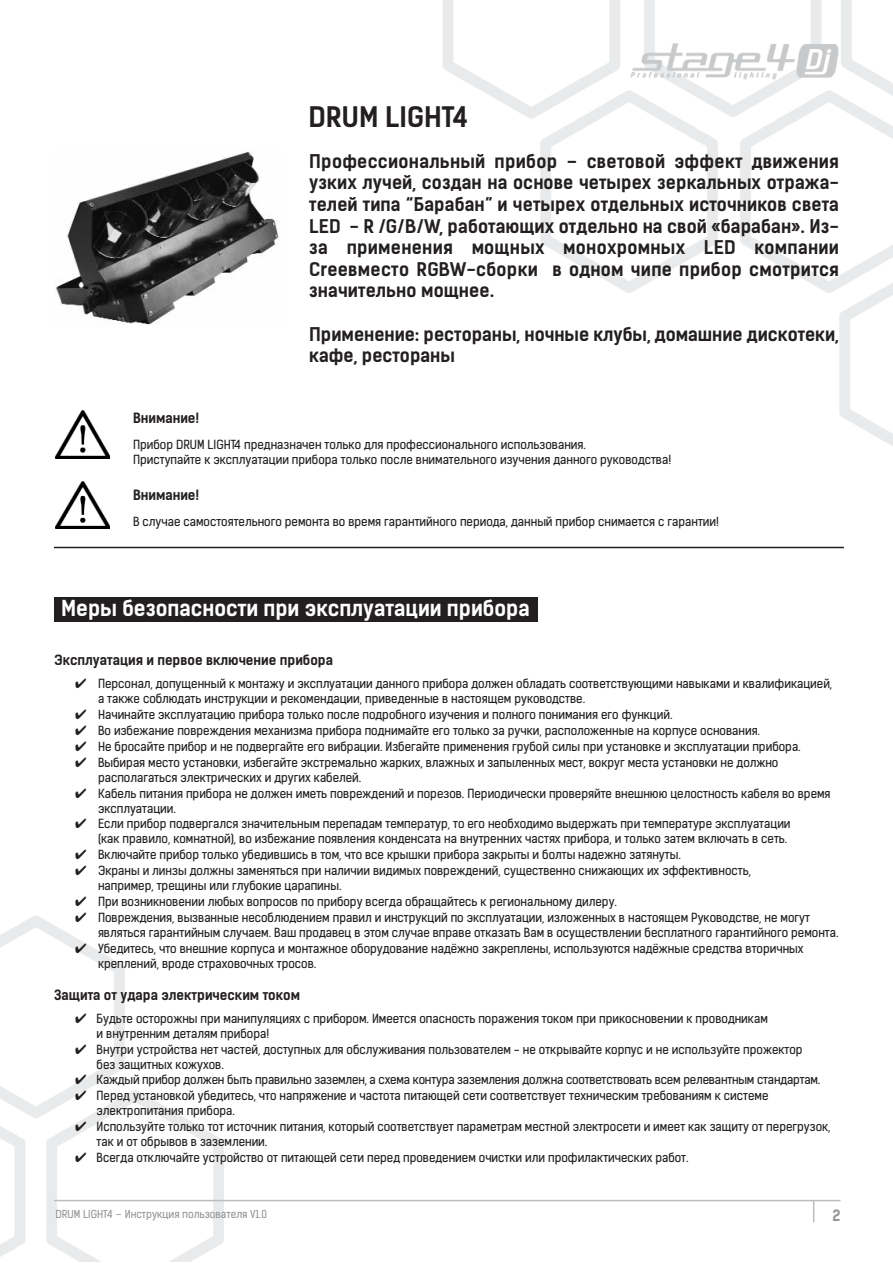
<style>
.page{position:relative;width:893px;height:1263px;background:#fff}
.page>*{position:absolute;margin:0;border:0;box-sizing:border-box;transform-origin:0 0}
.t1{font:27px "Kelson Sans Bold RU";color:#231f20}
.t2{font:21px "Kelson Sans Bold RU";color:#fff}
.t3{font:18px/21.6px "Kelson Sans Bold RU";color:#231f20;text-align:justify}
.t4{font:15px "Kelson Sans Bold RU";color:#939598}
.t5{font:13.5px "Kelson Sans Bold RU";color:#231f20}
.t6{font:12px/15px "Kelson Sans Regular RU";color:#231f20}
.t7{font:10.5px "Kelson Sans Regular RU";color:#939598}
</style>
<div class="page">
<img style="left:0;top:0;width:892px;height:1262px">
<hr style="left:54px;top:1200px;width:786px;height:1px;background:#bbbdc0">
<svg style="left:813px;top:1201px;width:1px;height:21px"></svg>
<hr style="left:54px;top:547px;width:790px;height:1px;background:#231f20">
<div style="left:54px;top:145px;width:230px;height:186px;background:#fff"></div>
<img style="left:56px;top:151px;width:223px;height:174px">
<div style="left:54px;top:597px;width:484px;height:25px;background:#231f20"></div>
<div style="left:54px;top:411px;width:58px;height:49px;background:linear-gradient(to bottom,#fff,#fff)"></div>
<img style="left:55px;top:411px;width:55px;height:47px">
<div style="left:54px;top:481px;width:58px;height:50px;background:#fff"></div>
<img style="left:55px;top:481px;width:55px;height:48px">
<h1 class="t1" style="left:308px;top:102px;width:161px">DRUM LIGHT4</h1>
<p class="t3" style="left:309px;top:151px;width:531px">Профессиональный прибор – световой эффект движения узких лучей, создан на основе четырех зеркальных отража&shy;телей типа “Барабан” и четырех отдельных источников света LED - R /G/B/W, работающих отдельно на свой «барабан». Из&shy;за применения мощных монохромных LED компании Creeвместо RGBW-сборки в одном чипе прибор смотрится значительно мощнее.</p>
<h3 class="t3" style="left:309px;top:324px;width:531px">Применение: рестораны, ночные клубы, домашние дискотеки, кафе, рестораны</h3>
<p class="t5" style="left:133px;top:411px;width:68px">Внимание!</p>
<p class="t6" style="left:133px;top:438px;width:540px;line-height:15.5px">Прибор DRUM LIGHT4 предназначен только для профессионального использования.<br>Приступайте к эксплуатации прибора только после внимательного изучения данного руководства!</p>
<p class="t5" style="left:133px;top:488px;width:68px">Внимание!</p>
<p class="t6" style="left:133px;top:515px;width:587px">В случае самостоятельного ремонта во время гарантийного периода, данный прибор снимается с гарантии!</p>
<h2 class="t2" style="left:61px;top:596px;width:470px">Меры безопасности при эксплуатации прибора</h2>
<p class="t5" style="left:54px;top:652px;width:281px">Эксплуатация и первое включение прибора</p>
<p class="t6" style="left:98px;top:677px;width:736px;text-indent:-23px">✔ Персонал, допущенный к монтажу и эксплуатации данного прибора должен обладать соответствующими навыками и квалификацией, а также соблюдать инструкции и рекомендации, приведенные в настоящем руководстве.</p>
<p class="t6" style="left:75px;top:708px;width:599px">✔ Начинайте эксплуатацию прибора только после подробного изучения и полного понимания его функций.</p>
<p class="t6" style="left:75px;top:724px;width:686px">✔ Во избежание повреждения механизма прибора поднимайте его только за ручки, расположенные на корпусе основания.</p>
<p class="t6" style="left:75px;top:740px;width:727px">✔ Не бросайте прибор и не подвергайте его вибрации. Избегайте применения грубой силы при установке и эксплуатации прибора.</p>
<p class="t6" style="left:98px;top:756px;width:682px;text-indent:-23px">✔ Выбирая место установки, избегайте экстремально жарких, влажных и запыленных мест, вокруг места установки не должно располагаться электрических и других кабелей.</p>
<p class="t6" style="left:98px;top:787px;width:734px;text-indent:-23px">✔ Кабель питания прибора не должен иметь повреждений и порезов. Периодически проверяйте внешнюю целостность кабеля во время эксплуатации.</p>
<p class="t6" style="left:75px;top:818px;width:717px;text-align:right">✔ Если прибор подвергался значительным перепадам температур, то его необходимо выдержать при температуре эксплуатации (как правило, комнатной), во избежание появления конденсата на внутренних частях прибора, и только затем включать в сеть.</p>
<p class="t6" style="left:75px;top:848px;width:607px">✔ Включайте прибор только убедившись в том, что все крышки прибора закрыты и болты надежно затянуты.</p>
<p class="t6" style="left:98px;top:864px;width:654px;text-indent:-23px">✔ Экраны и линзы должны заменяться при наличии видимых повреждений, существенно снижающих их эффективность, например, трещины или глубокие царапины.</p>
<p class="t6" style="left:75px;top:895px;width:543px">✔ При возникновении любых вопросов по прибору всегда обращайтесь к региональному дилеру.</p>
<p class="t6" style="left:98px;top:911px;width:742px;text-indent:-23px">✔ Повреждения, вызванные несоблюдением правил и инструкций по эксплуатации, изложенных в настоящем Руководстве, не могут являться гарантийным случаем. Ваш продавец в этом случае вправе отказать Вам в осуществлении бесплатного гарантийного ремонта.</p>
<p class="t6" style="left:98px;top:942px;width:707px;text-indent:-23px">✔ Убедитесь, что внешние корпуса и монтажное оборудование надёжно закреплены, используются надёжные средства вторичных креплений, вроде страховочных тросов.</p>
<p class="t5" style="left:54px;top:987px;width:247px">Защита от удара электрическим током</p>
<p class="t6" style="left:97px;top:1012px;width:673px;text-indent:-21px">✔ Будьте осторожны при манипуляциях с прибором. Имеется опасность поражения током при прикосновении к проводникам и внутренним деталям прибора!</p>
<p class="t6" style="left:97px;top:1043px;width:707px;text-indent:-21px">✔ Внутри устройства нет частей, доступных для обслуживания пользователем - не открывайте корпус и не используйте прожектор без защитных кожухов.</p>
<p class="t6" style="left:75px;top:1074px;width:746px">✔ Каждый прибор должен быть правильно заземлен, а схема контура заземления должна соответствовать всем релевантным стандартам.</p>
<p class="t6" style="left:97px;top:1090px;width:673px;text-indent:-21px">✔ Перед установкой убедитесь, что напряжение и частота питающей сети соответствует техническим требованиям к системе электропитания прибора.</p>
<p class="t6" style="left:97px;top:1120px;width:735px;text-indent:-21px">✔ Используйте только тот источник питания, который соответствует параметрам местной электросети и имеет как защиту от перегрузок, так и от обрывов в заземлении.</p>
<p class="t6" style="left:75px;top:1151px;width:615px">✔ Всегда отключайте устройство от питающей сети перед проведением очистки или профилактических работ.</p>
<p class="t7" style="left:56px;top:1209px;width:213px">DRUM LIGHT4 – Инструкция пользователя V1.0</p>
<p class="t4" style="left:832px;top:1207px;width:10px">2</p>
</div>
